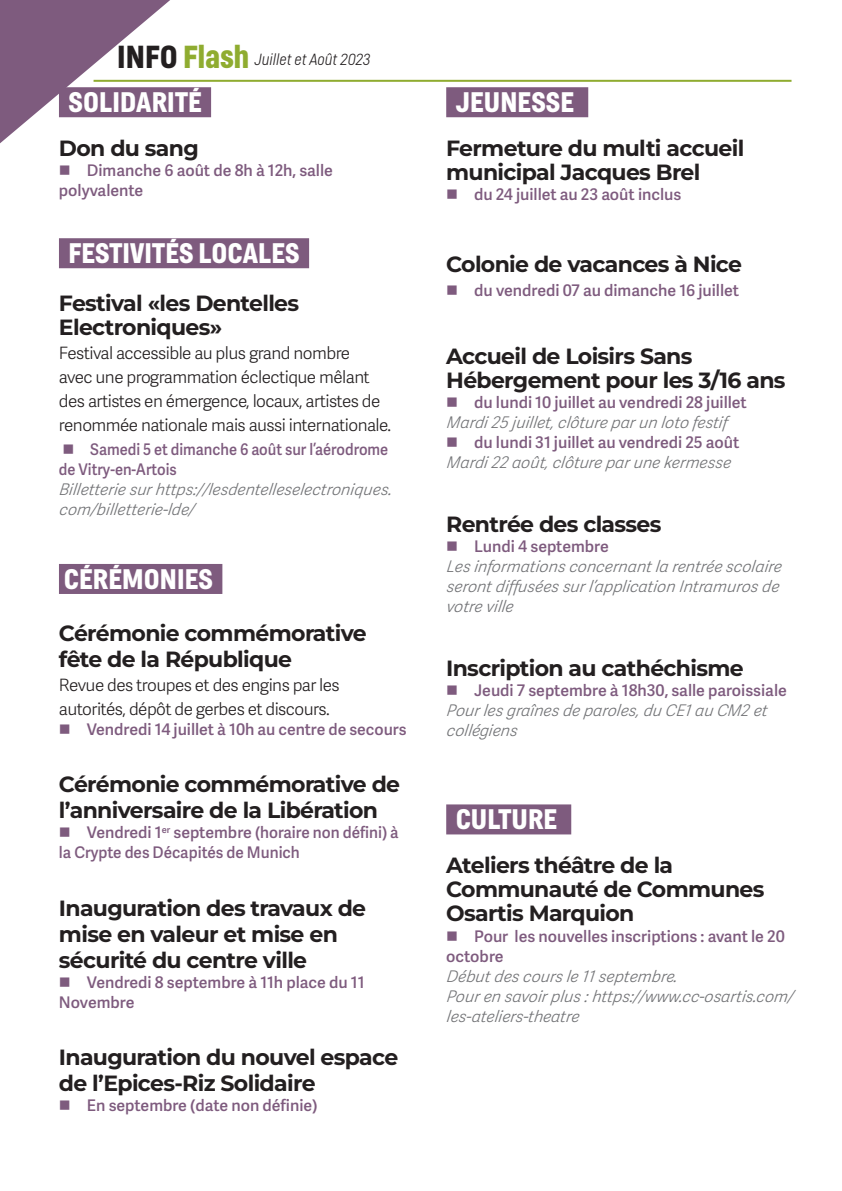
<style>
.page{position:relative;width:842px;height:1191px;background:#fff}
.page>*{position:absolute;margin:0;border:0;box-sizing:border-box;transform-origin:0 0}
.t1{font:700 28px "Helsinki";letter-spacing:.005em;color:#fff}
.t2{font:100 22px/24px "Montserrat";letter-spacing:-.03em;color:#231f20}
.t3{font:300 17px/24px "Adelle Sans";letter-spacing:-.03em;color:#231f20}
.t4{font:italic 300 16px/20px "Adelle Sans";letter-spacing:-.005em;color:#717275}
.t5{font:600 16px/20px "Adelle Sans";color:#7e5b7e}
.t6{font:600 16px/20px "Adelle Sans";color:#7e5b7e;scale:.92 1}
.t7{font:italic 100 16px "Helsinki";color:#231f20}
.s1{font-weight:700;font-style:normal;font-size:31.6px}
.s2{font-weight:700;font-style:normal;font-size:31.6px;color:#8fac30}
.s3{color:#7e5b7e}
.s4{font-weight:600;font-style:normal;color:#7e5b7e}
</style>
<div class="page">
<div style="left:59px;top:87px;width:152px;height:30px;background:#7e5b7e"></div>
<div style="left:59px;top:238px;width:250px;height:30px;background:#7e5b7e"></div>
<div style="left:59px;top:564px;width:163px;height:30px;background:#7e5b7e"></div>
<div style="left:446px;top:87px;width:142px;height:30px;background:#7e5b7e"></div>
<div style="left:446px;top:804px;width:125px;height:30px;background:#7e5b7e"></div>
<hr style="left:94px;top:80px;width:697px;height:2px;background:#8fac30">
<svg style="left:0;top:0;width:170px;height:143px"></svg>
<p class="t7" style="left:117px;top:50px;width:255px"><span class="s1">INFO</span> <span class="s2">Flash</span> Juillet et Août 2023</p>
<h1 class="t1" style="left:68px;top:86px;width:135px">SOLIDARITÉ</h1>
<h2 class="t2" style="left:59px;top:136px;width:141px">Don du sang</h2>
<p class="t5" style="left:59px;top:160px;width:275px">■ Dimanche 6 août de 8h à 12h, salle polyvalente</p>
<h1 class="t1" style="left:68px;top:237px;width:233px">FESTIVITÉS LOCALES</h1>
<h2 class="t2" style="left:59px;top:291px;width:242px">Festival «les Dentelles<br>Electroniques»</h2>
<p class="t3" style="left:59px;top:341px;width:334px">Festival accessible au plus grand nombre<br>avec une programmation éclectique mêlant des artistes en émergence, locaux, artistes de renommée nationale mais aussi internationale.</p>
<p class="t6" style="left:59px;top:439px;width:359px">■ Samedi 5 et dimanche 6 août sur l’aérodrome de Vitry-en-Artois</p>
<p class="t4" style="left:59px;top:479px;width:338px">Billetterie surhttps://lesdentelleselectroniques. com/billetterie-lde/</p>
<h1 class="t1" style="left:64px;top:562px;width:151px">CÉRÉMONIES</h1>
<h2 class="t2" style="left:59px;top:619px;width:309px;line-height:26px">Cérémonie commémorative fête de la République</h2>
<p class="t3" style="left:59px;top:672px;width:282px">Revue des troupes et des engins par les autorités, dépôt de gerbes et discours.</p>
<p class="t5" style="left:59px;top:718px;width:349px">■ Vendredi 14 juillet à 10h au centre de secours</p>
<h2 class="t2" style="left:59px;top:771px;width:343px;line-height:26px">Cérémonie commémorative de l’anniversaire de la Libération</h2>
<p class="t5" style="left:59px;top:822px;width:341px">■ Vendredi 1<sup>er</sup> septembre (horaire non défini) à la Crypte des Décapités de Munich</p>
<h2 class="t2" style="left:59px;top:894px;width:309px;line-height:26px">Inauguration des travaux de mise en valeur et mise en sécurité du centre ville</h2>
<p class="t5" style="left:59px;top:971px;width:307px">■ Vendredi 8 septembre à 11h place du 11<br>Novembre</p>
<h2 class="t2" style="left:59px;top:1043px;width:341px;line-height:26px">Inauguration du nouvel espace de l’Epices-Riz Solidaire</h2>
<p class="t5" style="left:59px;top:1094px;width:260px">■ En septembre (date non définie)</p>
<h1 class="t1" style="left:456px;top:86px;width:120px">JEUNESSE</h1>
<h2 class="t2" style="left:446px;top:136px;width:300px">Fermeture du multi accueil municipal Jacques Brel</h2>
<p class="t5" style="left:446px;top:184px;width:237px">■ du 24 juillet au 23 août inclus</p>
<h2 class="t2" style="left:446px;top:252px;width:297px">Colonie de vacances à Nice</h2>
<p class="t5" style="left:446px;top:280px;width:294px">■ du vendredi 07 au dimanche 16 juillet</p>
<h2 class="t2" style="left:446px;top:344px;width:341px">Accueil de Loisirs Sans<br>Hébergement pour les 3/16 ans</h2>
<p class="t4" style="left:446px;top:392px;width:302px"><span class="s3">■</span> <span class="s4">du lundi 10 juillet au vendredi 28 juillet<br></span>Mardi25 juillet, clôture parun loto festif</p>
<p class="t4" style="left:446px;top:432px;width:295px"><span class="s3">■</span> <span class="s4">du lundi 31 juillet au vendredi 25 août<br></span>Mardi22 août, clôture parune kermesse</p>
<h2 class="t2" style="left:446px;top:512px;width:217px">Rentrée des classes</h2>
<p class="t4" style="left:446px;top:536px;width:340px"><span class="s3">■</span> <span class="s4">Lundi 4 septembre<br></span>Les informations concernantla rentrée scolaire serontdiffusées surl’application Intramuros de votre ville</p>
<h2 class="t2" style="left:446px;top:656px;width:299px">Inscription au cathéchisme</h2>
<p class="t4" style="left:446px;top:680px;width:342px"><span class="s3">■</span> <span class="s4">Jeudi 7 septembre à 18h30, salle paroissiale<br></span>Pourles graînes de paroles, du CE1au CM2 et collégiens</p>
<h1 class="t1" style="left:456px;top:803px;width:103px">CULTURE</h1>
<h2 class="t2" style="left:446px;top:853px;width:320px">Ateliers théâtre de la<br>Communauté de Communes<br>Osartis Marquion</h2>
<p class="t5" style="left:446px;top:925px;width:340px">■ Pour les nouvelles inscriptions : avant le 20 octobre</p>
<p class="t4" style="left:446px;top:965px;width:348px">Débutdes cours le 11septembre.<br>Pouren savoirplus :https://www.cc-osartis.com/ les-ateliers-theatre</p>
</div>
